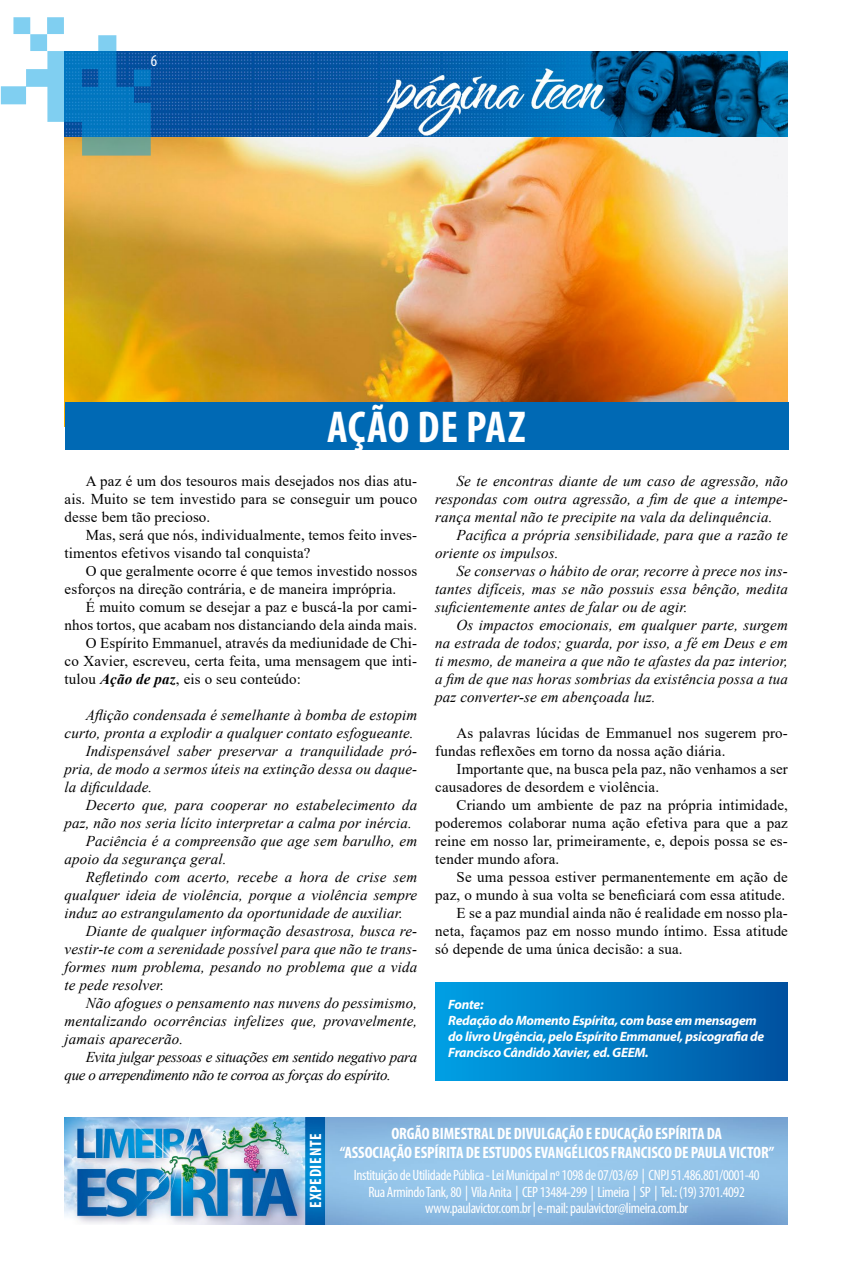
<style>
.page{position:relative;width:851px;height:1276px;background:#fff}
.page>*{position:absolute;margin:0;border:0;box-sizing:border-box;transform-origin:0 0}
.t1{font:700 condensed 44.85px "Myriad Pro";letter-spacing:.01em;color:#fff}
.t2{font:700 condensed 16.5px/19.5px "Myriad Pro";letter-spacing:-.005em;color:#fff;text-align:center}
.t3{font:700 condensed 16.5px "Myriad Pro";letter-spacing:.045em;color:#fff}
.t4{font:condensed 16.5px "Myriad Pro";color:#fff}
.t5{font:italic 15px/18px "Times New Roman";letter-spacing:.01em;color:#000;text-align:justify}
.t6{font:15px/18px "Times New Roman";letter-spacing:.01em;color:#000}
.t7{font:condensed 15px/16.5px "Myriad Pro";letter-spacing:-.025em;color:#fff;text-align:center}
.t8{font:italic 15px "Times New Roman";letter-spacing:-.025em;color:#000}
.t9{font:italic 700 13.5px/16.2px "Myriad Pro";letter-spacing:-.02em;color:#fff}
.s1{font-weight:700;font-style:italic}
</style>
<div class="page">
<img style="left:64px;top:136px;width:723px;height:290px">
<img style="left:65px;top:1117px;width:722px;height:107px">
<img style="left:151px;top:51px;width:636px;height:85px">
<svg style="left:1px;top:17px;width:150px;height:139px"></svg>
<div style="left:65px;top:402px;width:723px;height:48px;background:#0069b4"></div>
<div style="left:435px;top:982px;width:352px;height:98px;background:linear-gradient(to right,#00a2e6,#0053a1)"></div>
<p class="t4" style="left:151px;top:51px;width:8px">6</p>
<h1 class="t1" style="left:327px;top:399px;width:200px">AÇÃO DE PAZ</h1>
<p class="t6" style="left:64px;top:472px;width:354px;text-align:justify;text-indent:21px">A paz é um dos tesouros mais desejados nos dias atu&shy;ais. Muito se tem investido para se conseguir um pouco desse bem tão precioso.</p>
<p class="t6" style="left:64px;top:526px;width:354px;text-indent:21px">Mas, será que nós, individualmente, temos feito inves&shy;timentos efetivos visando tal conquista?</p>
<p class="t6" style="left:64px;top:562px;width:354px;text-indent:21px">O que geralmente ocorre é que temos investido nossos esforços na direção contrária, e de maneira imprópria.</p>
<p class="t6" style="left:86px;top:598px;width:333px">É muito comum se desejar a paz e buscá-la por cami-</p>
<p class="t6" style="left:64px;top:616px;width:354px">nhos tortos, que acabam nos distanciando dela ainda mais.</p>
<p class="t6" style="left:86px;top:634px;width:333px">O Espírito Emmanuel, através da mediunidade de Chi-</p>
<p class="t6" style="left:64px;top:652px;width:354px">co Xavier, escreveu, certa feita, uma mensagem que inti-</p>
<p class="t6" style="left:64px;top:670px;width:238px">tulou <span class="s1">Ação de paz</span>, eis o seu conteúdo:</p>
<p class="t5" style="left:86px;top:706px;width:333px">Aflição condensada é semelhante à bomba de estopim</p>
<p class="t5" style="left:64px;top:724px;width:350px">curto, pronta a explodir a qualquer contato esfogueante.</p>
<p class="t5" style="left:86px;top:742px;width:333px">Indispensável saber preservar a tranquilidade pró-</p>
<p class="t5" style="left:64px;top:760px;width:354px">pria, de modo a sermos úteis na extinção dessa ou daque-</p>
<p class="t5" style="left:64px;top:778px;width:89px">la dificuldade.</p>
<p class="t5" style="left:86px;top:796px;width:333px">Decerto que, para cooperar no estabelecimento da</p>
<p class="t5" style="left:64px;top:814px;width:349px">paz, não nos seria lícito interpretar a calma por inércia.</p>
<p class="t5" style="left:86px;top:832px;width:333px">Paciência é a compreensão que age sem barulho, em</p>
<p class="t5" style="left:64px;top:850px;width:163px">apoio da segurança geral.</p>
<p class="t5" style="left:86px;top:868px;width:333px">Refletindo com acerto, recebe a hora de crise sem</p>
<p class="t5" style="left:64px;top:886px;width:354px">qualquer ideia de violência, porque a violência sempre</p>
<p class="t5" style="left:64px;top:904px;width:340px">induz ao estrangulamento da oportunidade de auxiliar.</p>
<p class="t5" style="left:86px;top:922px;width:333px">Diante de qualquer informação desastrosa, busca re-</p>
<p class="t5" style="left:64px;top:940px;width:354px">vestir-te com a serenidade possível para que não te trans-</p>
<p class="t5" style="left:64px;top:958px;width:354px">formes num problema, pesando no problema que a vida</p>
<p class="t5" style="left:64px;top:976px;width:101px">te pede resolver.</p>
<p class="t5" style="left:86px;top:994px;width:333px">Não afogues o pensamento nas nuvens do pessimismo,</p>
<p class="t5" style="left:64px;top:1012px;width:354px">mentalizando ocorrências infelizes que, provavelmente,</p>
<p class="t5" style="left:64px;top:1030px;width:120px">jamais aparecerão.</p>
<p class="t8" style="left:86px;top:1047px;width:333px">Evita julgar pessoas e situações em sentido negativo para</p>
<p class="t8" style="left:64px;top:1065px;width:328px">que o arrependimento não te corroa as forças do espírito.</p>
<p class="t5" style="left:435px;top:472px;width:354px;text-indent:21px">Se te encontras diante de um caso de agressão, não respondas com outra agressão, a fim de que a intempe&shy;rança mental não te precipite na vala da delinquência.</p>
<p class="t5" style="left:435px;top:526px;width:354px;text-indent:21px">Pacifica a própria sensibilidade, para que a razão te oriente os impulsos.</p>
<p class="t5" style="left:435px;top:562px;width:354px;text-indent:21px">Se conservas o hábito de orar, recorre à prece nos ins&shy;tantes difíceis, mas se não possuis essa bênção, medita suficientemente antes de falar ou de agir.</p>
<p class="t5" style="left:435px;top:616px;width:354px;text-indent:21px">Os impactos emocionais, em qualquer parte, surgem na estrada de todos; guarda, por isso, a fé em Deus e em ti mesmo, de maneira a que não te afastes da paz interior, a fim de que nas horas sombrias da existência possa a tua paz converter-se em abençoada luz.</p>
<p class="t6" style="left:435px;top:724px;width:354px;text-indent:21px">As palavras lúcidas de Emmanuel nos sugerem pro&shy;fundas reflexões em torno da nossa ação diária.</p>
<p class="t6" style="left:435px;top:760px;width:354px;text-indent:21px">Importante que, na busca pela paz, não venhamos a ser causadores de desordem e violência.</p>
<p class="t6" style="left:435px;top:796px;width:354px;text-align:justify;text-indent:21px">Criando um ambiente de paz na própria intimidade, poderemos colaborar numa ação efetiva para que a paz reine em nosso lar, primeiramente, e, depois possa se es&shy;tender mundo afora.</p>
<p class="t6" style="left:456px;top:868px;width:333px">Se uma pessoa estiver permanentemente em ação de</p>
<p class="t6" style="left:435px;top:886px;width:351px">paz, o mundo à sua volta se beneficiará com essa atitude.</p>
<p class="t6" style="left:456px;top:904px;width:333px">E se a paz mundial ainda não é realidade em nosso pla-</p>
<p class="t6" style="left:435px;top:922px;width:354px">neta, façamos paz em nosso mundo íntimo. Essa atitude</p>
<p class="t6" style="left:435px;top:940px;width:249px">só depende de uma única decisão: a sua.</p>
<p class="t9" style="left:448px;top:995px;width:317px">Fonte:<br>Redação do Momento Espírita, com base em mensagem do livro Urgência, pelo Espírito Emmanuel, psicografia de Francisco Cândido Xavier, ed. GEEM.</p>
<p class="t3" style="left:305px;top:1207px;width:76px;rotate:-90deg">EXPEDIENTE</p>
<p class="t2" style="left:339px;top:1123px;width:436px">ORGÃO BIMESTRAL DE DIVULGAÇÃO E EDUCAÇÃO ESPÍRITA DA<br>“ASSOCIAÇÃO ESPÍRITA DE ESTUDOS EVANGÉLICOS FRANCISCO DE PAULA VICTOR”</p>
<p class="t7" style="left:353px;top:1166px;width:407px">Instituição de Utilidade Pública - Lei Municipal nº 1098 de 07/03/69 | CNPJ 51.486.801/0001-40<br>Rua Armindo Tank, 80 | Vila Anita | CEP 13484-299 | Limeira | SP | Tel.: (19) 3701.4092 www.paulavictor.com.br | e-mail: paulavictor@limeira.com.br</p>
</div>
